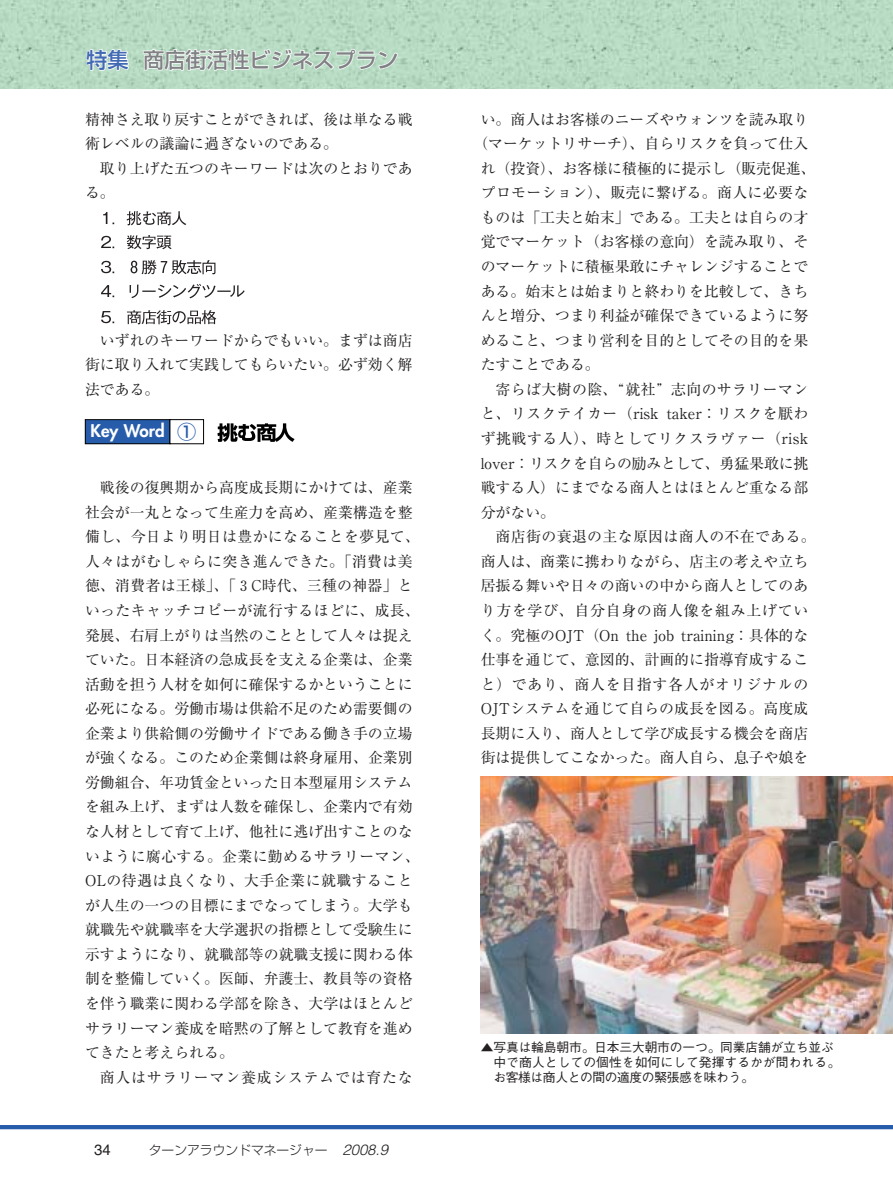
<style>
.page{position:relative;width:893px;height:1190px;background:#fff}
.page>*{position:absolute;margin:0;border:0;box-sizing:border-box;transform-origin:0 0}
.t1{font:500 21.3px "Shin Go";color:#808285}
.t2{font:800 16.95px "Futura";color:#fff}
.t3{font:14.85px/24.6px "Ryumin";color:#231f20}
.t4{font:14.85px "Ryumin";letter-spacing:.025em;color:#231f20}
.t5{font:14.85px "Ryumin";letter-spacing:.05em;color:#231f20}
.t6{font:14.85px "Ryumin";letter-spacing:.035em;color:#231f20}
.t7{font:14.85px "Ryumin";letter-spacing:.055em;color:#231f20}
.t8{font:14.85px "Helvetica";color:#231f20}
.t9{font:500 12.75px/14.9px "Gothic BBB";letter-spacing:-.01em;color:#231f20}
.t10{font:300 12.75px "Shin Go";color:#231f20}
.s1{color:#fff}
.s2{font-family:"Shin Go";font-weight:500;font-size:19.2px;color:#275caa}
.s3{font-family:"Helvetica";font-style:italic;font-size:14.85px}
</style>
<div class="page">
<img style="left:0;top:0;width:892px;height:88px">
<img style="left:103px;top:211px;width:83px;height:15px">
<img style="left:101px;top:235px;width:70px;height:15px">
<img style="left:101px;top:260px;width:115px;height:15px">
<img style="left:101px;top:284px;width:143px;height:15px">
<img style="left:101px;top:310px;width:115px;height:15px">
<hr style="left:0;top:1125px;width:892px;height:4px;background:#275caa">
<div style="left:85px;top:420px;width:85px;height:23px;background:#275caa"></div>
<div style="left:85px;top:419px;width:85px;height:25px;border:1px solid #000"></div>
<div style="left:170px;top:419px;width:34px;height:25px;border:1px solid #000"></div>
<img style="left:218px;top:423px;width:56px;height:19px">
<img style="left:274px;top:423px;width:20px;height:19px">
<img style="left:480px;top:776px;width:412px;height:257px">
<h1 class="t1" style="left:86px;top:52px;width:313px"><span class="s1">特集</span> 商店街活性ビジネスプラン</h1>
<p class="t3" style="left:85px;top:109px;width:329px">精神さえ取り戻すことができれば、後は単なる戦術レベルの議論に過ぎないのである。</p>
<p class="t3" style="left:85px;top:158px;width:329px;text-indent:15px">取り上げた五つのキーワードは次のとおりである。</p>
<p class="t3" style="left:85px;top:330px;width:329px;text-align:justify;text-indent:15px">いずれのキーワードからでもいい。まずは商店街に取り入れて実践してもらいたい。必ず効く解法である。</p>
<p class="t2" style="left:91px;top:423px;width:107px">Key Word <span class="s2">①</span></p>
<p class="t3" style="left:85px;top:477px;width:336px;text-indent:15px">戦後の復興期から高度成長期にかけては、産業社会が一丸となって生産力を高め、産業構造を整備し、今日より明日は豊かになることを夢見て、人々はがむしゃらに突き進んできた。「消費は美徳、消費者は王様」、「３C時代、三種の神器」といったキャッチコピーが流行するほどに、成長、発展、右肩上がりは当然のこととして人々は捉えていた。日本経済の急成長を支える企業は、企業活動を担う人材を如何に確保するかということに必死になる。労働市場は供給不足のため需要側の企業より供給側の労働サイドである働き手の立場が強くなる。このため企業側は終身雇用、企業別労働組合、年功賃金といった日本型雇用システムを組み上げ、まずは人数を確保し、企業内で有効な人材として育て上げ、他社に逃げ出すことのないように腐心する。企業に勤めるサラリーマン、<br>OLの待遇は良くなり、大手企業に就職することが人生の一つの目標にまでなってしまう。大学も就職先や就職率を大学選択の指標として受験生に示すようになり、就職部等の就職支援に関わる体制を整備していく。医師、弁護士、教員等の資格を伴う職業に関わる学部を除き、大学はほとんどサラリーマン養成を暗黙の了解として教育を進めてきたと考えられる。</p>
<p class="t7" style="left:100px;top:1071px;width:314px">商人はサラリーマン養成システムでは育たな</p>
<p class="t8" style="left:94px;top:1144px;width:18px">34</p>
<p class="t10" style="left:149px;top:1145px;width:240px">ターンアラウンドマネージャー <span class="s3">2008.9</span></p>
<p class="t3" style="left:480px;top:109px;width:329px">い。商人はお客様のニーズやウォンツを読み取り</p>
<p class="t3" style="left:473px;top:133px;width:336px">（マーケットリサーチ）、自らリスクを負って仕入</p>
<p class="t3" style="left:480px;top:158px;width:336px">れ（投資）、お客様に積極的に提示し（販売促進、</p>
<p class="t4" style="left:480px;top:188px;width:329px">プロモーション）、販売に繋げる。商人に必要な</p>
<p class="t3" style="left:480px;top:207px;width:329px">ものは「工夫と始末」である。工夫とは自らの才</p>
<p class="t3" style="left:480px;top:231px;width:329px">覚でマーケット（お客様の意向）を読み取り、そ</p>
<p class="t3" style="left:480px;top:256px;width:329px">のマーケットに積極果敢にチャレンジすることで</p>
<p class="t3" style="left:480px;top:281px;width:329px">ある。始末とは始まりと終わりを比較して、きち</p>
<p class="t3" style="left:480px;top:305px;width:329px">んと増分、つまり利益が確保できているように努</p>
<p class="t3" style="left:480px;top:330px;width:329px">めること、つまり営利を目的としてその目的を果</p>
<p class="t3" style="left:480px;top:354px;width:121px">たすことである。</p>
<p class="t4" style="left:495px;top:384px;width:314px">寄らば大樹の陰、“就社”志向のサラリーマン</p>
<p class="t4" style="left:480px;top:409px;width:329px">と、リスクテイカー（risk taker：リスクを厭わ</p>
<p class="t6" style="left:480px;top:433px;width:329px">ず挑戦する人）、時としてリクスラヴァー（risk</p>
<p class="t3" style="left:480px;top:452px;width:329px">lover：リスクを自らの励みとして、勇猛果敢に挑</p>
<p class="t3" style="left:480px;top:477px;width:329px">戦する人）にまでなる商人とはほとんど重なる部</p>
<p class="t3" style="left:480px;top:502px;width:76px">分がない。</p>
<p class="t4" style="left:495px;top:531px;width:321px">商店街の衰退の主な原因は商人の不在である。</p>
<p class="t3" style="left:480px;top:551px;width:329px">商人は、商業に携わりながら、店主の考えや立ち</p>
<p class="t3" style="left:480px;top:575px;width:329px">居振る舞いや日々の商いの中から商人としてのあ</p>
<p class="t5" style="left:480px;top:605px;width:329px">り方を学び、自分自身の商人像を組み上げてい</p>
<p class="t3" style="left:480px;top:624px;width:329px">く。究極のOJT（On the job training：具体的な</p>
<p class="t3" style="left:480px;top:649px;width:329px">仕事を通じて、意図的、計画的に指導育成するこ</p>
<p class="t5" style="left:480px;top:679px;width:329px">と）であり、商人を目指す各人がオリジナルの</p>
<p class="t3" style="left:480px;top:698px;width:329px">OJTシステムを通じて自らの成長を図る。高度成</p>
<p class="t3" style="left:480px;top:723px;width:329px">長期に入り、商人として学び成長する機会を商店</p>
<p class="t3" style="left:480px;top:747px;width:329px">街は提供してこなかった。商人自ら、息子や娘を</p>
<p class="t9" style="left:493px;top:1041px;width:348px;text-indent:-13px">▲写真は輪島朝市。日本三大朝市の一つ。同業店舗が立ち並ぶ中で商人としての個性を如何にして発揮するかが問われる。お客様は商人との間の適度の緊張感を味わう。</p>
</div>
